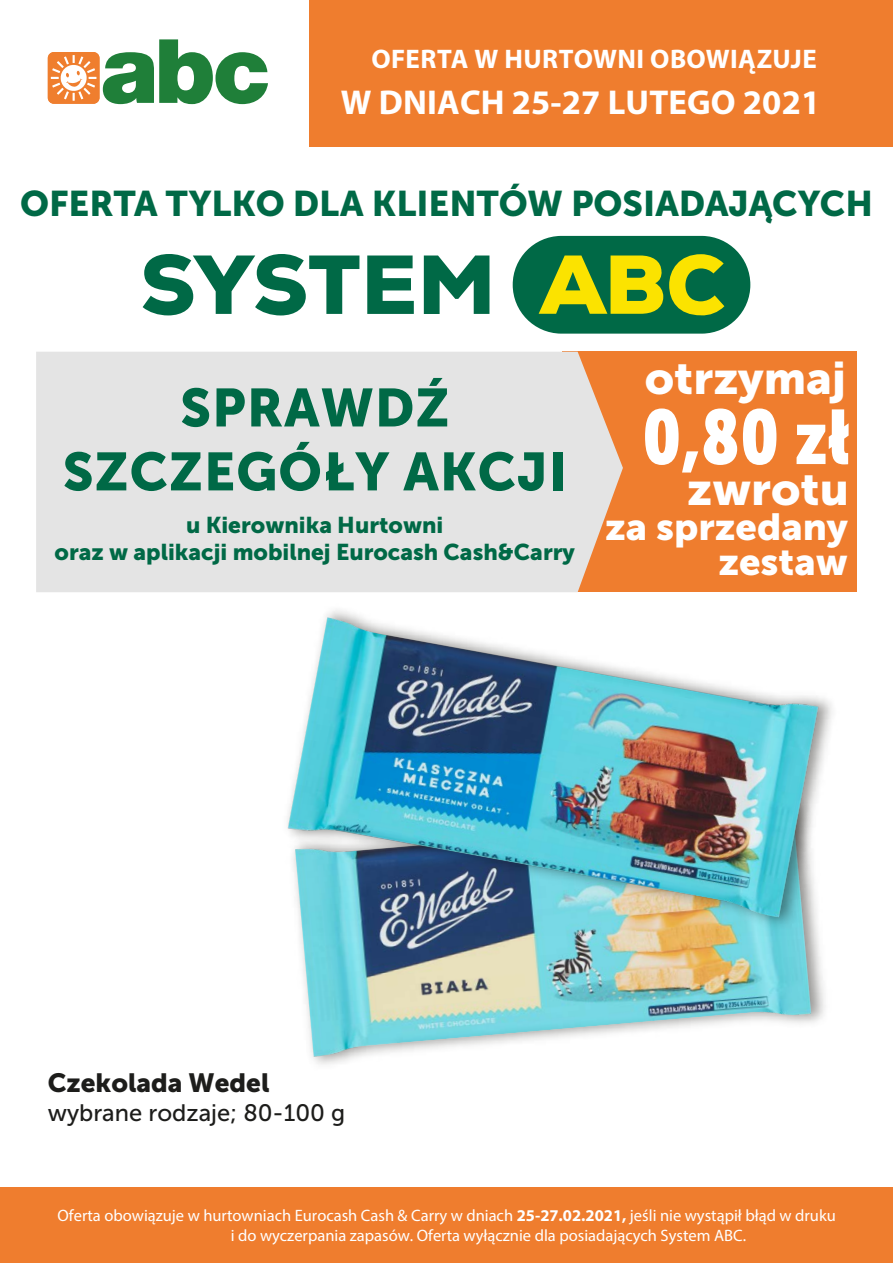
<style>
.page{position:relative;width:893px;height:1263px;background:#fff}
.page>*{position:absolute;margin:0;border:0;box-sizing:border-box;transform-origin:0 0}
.t1{font:76.35px "Museo Sans Cond 900";color:#fff}
.t2{font:53.25px/63.9px "Museo Sans 900";letter-spacing:.02em;color:#006946;text-align:center}
.t3{font:45.45px "Museo Sans 900";color:#fff}
.t4{font:37.5px/34.5px "Museo Sans 900";color:#fff;text-align:right}
.t5{font:35.4px "Museo Sans 900";color:#006946}
.t6{font:700 34.65px "Myriad Pro";letter-spacing:.005em;color:#fff}
.t7{font:700 27px "Myriad Pro";letter-spacing:.015em;color:#fff}
.t8{font:26.25px "Museo Sans 900";color:#1d1d1b}
.t9{font:23.7px "Museo Sans 500";color:#1d1d1b}
.t10{font:22.8px/27.3px "Museo Sans 900";color:#006946;text-align:center}
.t11{font:16.5px/19.8px "Myriad Pro";color:#fff}
.s1{font-weight:700}
</style>
<div class="page">
<div style="left:0;top:1187px;width:893px;height:76px;background:#ef7d2e"></div>
<div style="left:0;top:0;width:893px;height:146px;background:#ef7d2e"></div>
<div style="left:0;top:0;width:309px;height:146px;background:#fff"></div>
<svg style="left:103px;top:39px;width:165px;height:65px"></svg>
<div style="left:48px;top:52px;width:51px;height:52px;background:#ef7e2e;border-radius:6px"></div>
<svg style="left:51px;top:55px;width:45px;height:46px"></svg>
<div style="left:562px;top:352px;width:295px;height:240px;background:#ef7d2e"></div>
<div style="left:36px;top:352px;width:587px;height:240px;background:#e4e4e4"></div>
<div style="left:513px;top:236px;width:237px;height:98px;background:#006946;border-radius:48px"></div>
<svg style="left:143px;top:254px;width:216px;height:61px"></svg>
<svg style="left:367px;top:255px;width:47px;height:59px"></svg>
<svg style="left:424px;top:255px;width:65px;height:59px"></svg>
<svg style="left:539px;top:255px;width:124px;height:59px"></svg>
<svg style="left:669px;top:254px;width:55px;height:62px"></svg>
<img style="left:313px;top:935px;width:512px;height:130px">
<img style="left:300px;top:935px;width:511px;height:122px">
<img style="left:287px;top:610px;width:545px;height:325px">
<img style="left:288px;top:617px;width:531px;height:300px">
<h3 class="t7" style="left:371px;top:41px;width:447px">OFERTA W HURTOWNI OBOWIĄZUJE</h3>
<h3 class="t6" style="left:341px;top:80px;width:481px">W DNIACH 25-27 LUTEGO 2021</h3>
<h3 class="t5" style="left:20px;top:184px;width:854px">OFERTA TYLKO DLA KLIENTÓW POSIADAJĄCYCH</h3>
<h2 class="t2" style="left:63px;top:376px;width:506px">SPRAWDŹ<br>SZCZEGÓŁY AKCJI</h2>
<h3 class="t10" style="left:55px;top:511px;width:522px">u Kierownika Hurtowni<br>oraz w aplikacji mobilnej Eurocash Cash&amp;Carry</h3>
<h3 class="t3" style="left:645px;top:352px;width:203px">otrzymaj</h3>
<h1 class="t1" style="left:642px;top:394px;width:209px">0,80 zł</h1>
<h3 class="t3" style="left:687px;top:463px;width:163px">zwrotu</h3>
<h3 class="t4" style="left:605px;top:509px;width:244px">za sprzedany zestaw</h3>
<h3 class="t8" style="left:48px;top:1068px;width:223px">Czekolada Wedel</h3>
<h3 class="t9" style="left:48px;top:1099px;width:299px">wybrane rodzaje; 80-100 g</h3>
<p class="t11" style="left:231px;top:1205px;width:607px;text-indent:-173px">Oferta obowiązuje w hurtowniach Eurocash Cash &amp; Carry w dniach <span class="s1">25-27.02.2021,</span> jeśli nie wystąpił błąd w druku i do wyczerpania zapasów. Oferta wyłącznie dla posiadających System ABC.</p>
</div>
